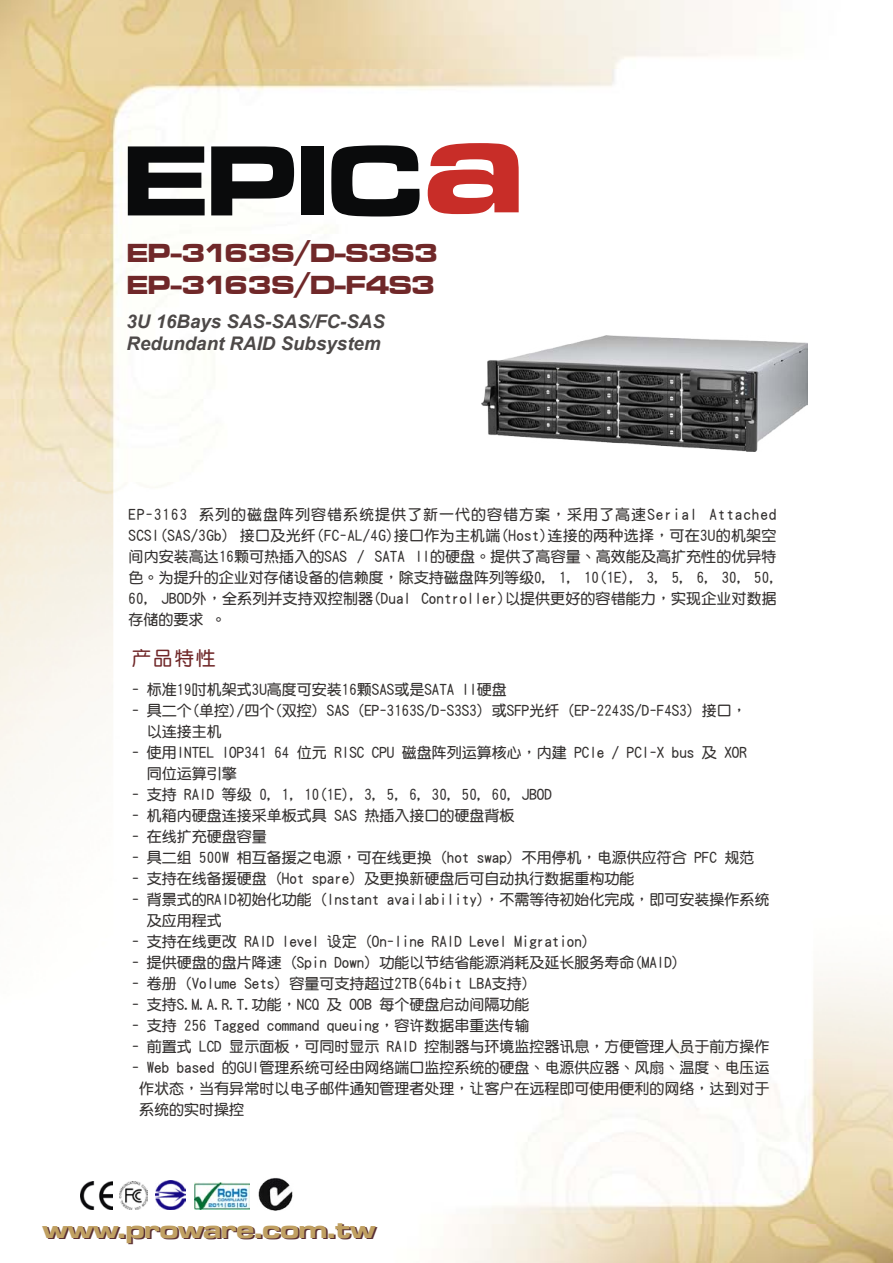
<style>
.page{position:relative;width:893px;height:1263px;background:#fff}
.page>*{position:absolute;margin:0;border:0;box-sizing:border-box;transform-origin:0 0}
.t1{font:103.5px "Microgramma D Bold Exte";color:#0a0b0c}
.t2{font:27px/32.4px "Microgramma D Bold Exte";color:#702829;scale:.96 1}
.t3{font:25.5px "Microgramma D Bold Exte";color:#592f34}
.t4{font:19.5px "DF Yuan W7 GB5";color:#702829}
.t5{font:italic 700 18.75px/22.5px "Arial";color:#4d4948}
.t6{font:15px/21px "DF Yuan W7 GB5";color:#33302f}
.s1{font-size:142.5px;color:#c82d28}
</style>
<div class="page">
<img style="left:0;top:0;width:893px;height:1263px">
<img style="left:80px;top:1181px;width:32px;height:28px">
<img style="left:119px;top:1181px;width:28px;height:28px">
<img style="left:156px;top:1180px;width:30px;height:29px">
<img style="left:258px;top:1177px;width:38px;height:33px">
<img style="left:481px;top:336px;width:327px;height:116px">
<img style="left:195px;top:1182px;width:54px;height:27px">
<h1 class="t1" style="left:123px;top:111px;width:402px">EPIC<span class="s1">a</span></h1>
<h2 class="t2" style="left:127px;top:236px;width:325px">EP-3163S/D-S3S3<br>EP-3163S/D-F4S3</h2>
<p class="t5" style="left:126px;top:311px;width:260px">3U 16Bays SAS-SAS/FC-SAS<br>Redundant RAID Subsystem</p>
<p class="t6" style="left:129px;top:504px;width:650px;text-align:justify">EP-3163 系列的磁盤陣列容錯系統提供了新一代的容錯方案，採用了高速Serial Attached SCSI(SAS/3Gb) 接口及光纖(FC-AL/4G)接口作為主機端(Host)連接的兩種選擇，可在3U的機架空間內安裝高達16顆可熱插入的SAS / SATA II的硬盤。提供了高容量、高效能及高擴充性的優異特色。為提升的企業對存儲設備的信賴度，除支持磁盤陣列等級0, 1, 10(1E), 3, 5, 6, 30, 50, 60, JBOD外，全系列並支持雙控制器(Dual Controller)以提供更好的容錯能力，實現企業對數據存儲的要求 。</p>
<h3 class="t4" style="left:132px;top:649px;width:85px">產品特性</h3>
<p class="t6" style="left:132px;top:679px;width:376px">- 標準19吋機架式3U高度可安裝16顆SAS或是SATA II硬盤</p>
<p class="t6" style="left:147px;top:700px;width:601px;text-indent:-15px">- 具二個(單控)/四個(雙控) SAS (EP-3163S/D-S3S3) 或SFP光纖 (EP-2243S/D-F4S3) 接口，以連接主機</p>
<p class="t6" style="left:147px;top:742px;width:601px;text-indent:-15px">- 使用INTEL IOP341 64 位元 RISC CPU 磁盤陣列運算核心，內建 PCIe / PCI-X bus 及 XOR同位運算引擎</p>
<p class="t6" style="left:132px;top:784px;width:421px">- 支持 RAID 等級 0, 1, 10(1E), 3, 5, 6, 30, 50, 60, JBOD</p>
<p class="t6" style="left:132px;top:805px;width:384px">- 機箱內硬盤連接採單板式具 SAS 熱插入接口的硬盤背板</p>
<p class="t6" style="left:132px;top:826px;width:136px">- 在線擴充硬盤容量</p>
<p class="t6" style="left:132px;top:847px;width:624px">- 具二組 500W 相互備援之電源，可在線更換 (hot swap) 不用停機，電源供應符合 PFC 規範</p>
<p class="t6" style="left:132px;top:868px;width:504px">- 支持在線備援硬盤 (Hot spare) 及更換新硬盤後可自動執行數據重構功能</p>
<p class="t6" style="left:147px;top:889px;width:624px;text-indent:-15px">- 背景式的RAID初始化功能 (Instant availability)，不需等待初始化完成，即可安裝操作系統及應用程式</p>
<p class="t6" style="left:132px;top:931px;width:459px">- 支持在線更改 RAID level 設定 (On-line RAID Level Migration)</p>
<p class="t6" style="left:132px;top:952px;width:549px">- 提供硬盤的盤片降速 (Spin Down) 功能以節結省能源消耗及延長服務壽命(MAID)</p>
<p class="t6" style="left:132px;top:973px;width:399px">- 卷冊 (Volume Sets) 容量可支持超過2TB(64bit LBA支持)</p>
<p class="t6" style="left:132px;top:994px;width:399px">- 支持S.M.A.R.T.功能，NCQ 及 OOB 每個硬盤啟動間隔功能</p>
<p class="t6" style="left:132px;top:1015px;width:399px">- 支持 256 Tagged command queuing，容許數據串重疊傳輸</p>
<p class="t6" style="left:132px;top:1036px;width:639px">- 前置式 LCD 顯示面板，可同時顯示 RAID 控制器與環境監控器訊息，方便管理人員於前方操作</p>
<p class="t6" style="left:139px;top:1057px;width:632px;text-align:justify;text-indent:-8px">- Web based 的GUI管理系統可經由網絡端口監控系統的硬盤、電源供應器、風扇、溫度、電壓運作狀態，當有異常時以電子郵件通知管理者處理，讓客戶在遠程即可使用便利的網絡，達到對於系統的實時操控</p>
<h3 class="t3" style="left:44px;top:1213px;width:335px">www.proware.com.tw</h3>
</div>
